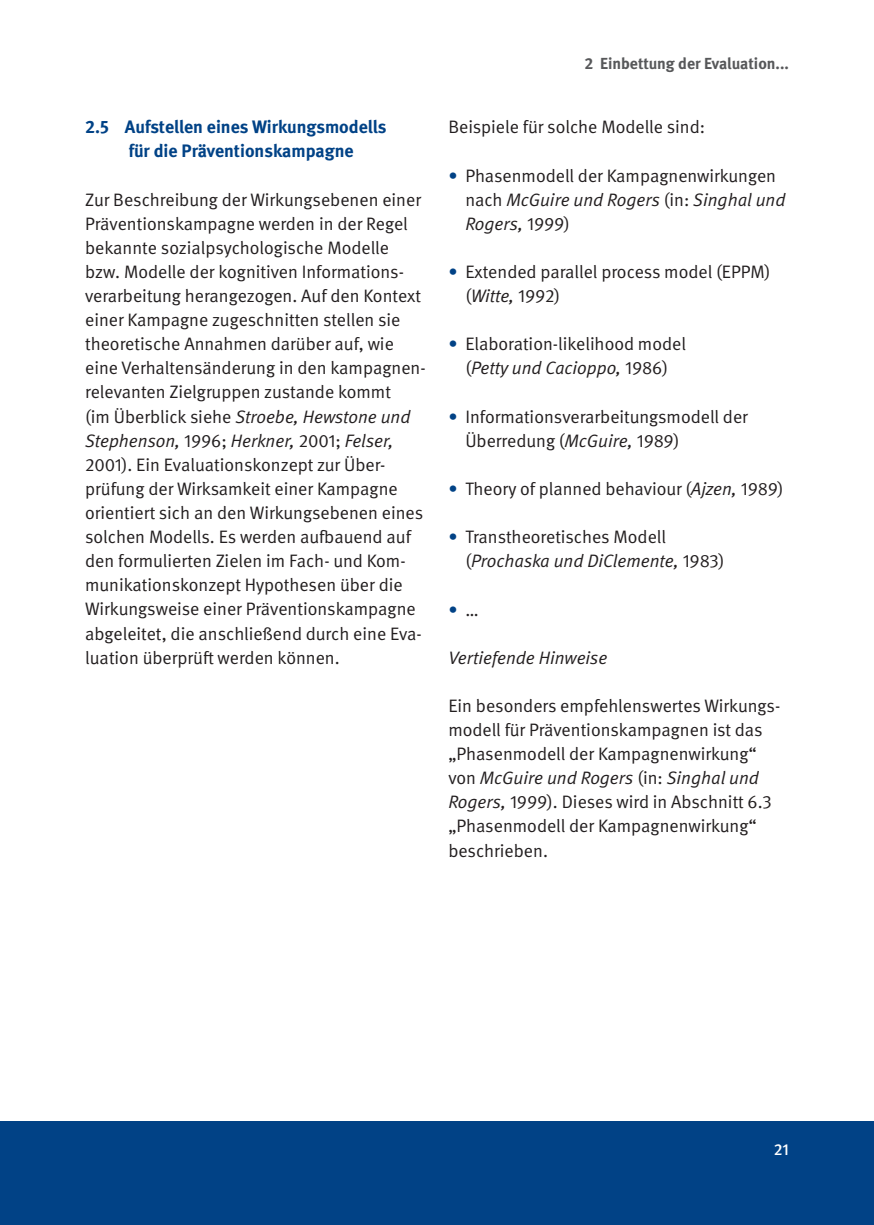
<style>
.page{position:relative;width:874px;height:1225px;background:#fff}
.page>*{position:absolute;margin:0;border:0;box-sizing:border-box;transform-origin:0 0}
.t1{font:18px/24.2px "DGUV Meta";color:#231f20}
.t2{font:700 18px/24.2px "DGUV Meta";color:#014286}
.t3{font:italic 18px "DGUV Meta";color:#231f20}
.t4{font:18px "DGUV Meta";color:#014286}
.t5{font:700 16px "DGUV Meta";color:#57585a}
.t6{font:500 16px "DGUV Meta";color:#fff}
.s1{font-style:italic}
.s2{color:#014286}
.s3{color:#231f20}
</style>
<div class="page">
<div style="left:17px;top:1121px;width:856px;height:104px;background:#014286"></div>
<div style="left:0;top:1121px;width:17px;height:104px;background:#014286"></div>
<p class="t2" style="left:129px;top:115px;width:259px;text-indent:-44px">2.5 Aufstellen eines Wirkungsmodells für die Präventionskampagne</p>
<p class="t1" style="left:85px;top:188px;width:342px">Zur Beschreibung der Wirkungsebenen einer Präventionskampagne werden in der Regel bekannte sozialpsychologische Modelle bzw. Modelle der kognitiven Informations&shy;verarbeitung herangezogen. Auf den Kontext einer Kampagne zugeschnitten stellen sie theoretische Annahmen darüber auf, wie eine Verhaltensänderung in den kampagnen&shy;relevanten Zielgruppen zustande kommt<br>(im Überblick siehe <span class="s1">Stroebe, Hewstone und Stephenson,</span> 1996; <span class="s1">Herkner,</span> 2001; <span class="s1">Felser, </span>2001). Ein Evaluationskonzept zur Über&shy;prüfung der Wirksamkeit einer Kampagne orientiert sich an den Wirkungsebenen eines solchen Modells. Es werden aufbauend auf den formulierten Zielen im Fach- und Kom&shy;munikationskonzept Hypothesen über die Wirkungsweise einer Präventionskampagne abgeleitet, die anschließend durch eine Eva&shy;luation überprüft werden können.</p>
<p class="t5" style="left:584px;top:54px;width:206px">2 Einbettung der Evaluation...</p>
<p class="t1" style="left:448px;top:115px;width:258px">Beispiele für solche Modelle sind:</p>
<p class="t1" style="left:465px;top:164px;width:321px;text-indent:-17px"><span class="s2">•</span> Phasenmodell der Kampagnenwirkungen nach <span class="s1">McGuire und Rogers</span> (in: <span class="s1">Singhal und<br>Rogers,</span> 1999)</p>
<p class="t1" style="left:465px;top:260px;width:306px;text-indent:-17px"><span class="s2">•</span> Extended parallel process model (EPPM) (<span class="s1">Witte,</span> 1992)</p>
<p class="t1" style="left:448px;top:332px;width:239px;text-align:center"><span class="s2">•</span> Elaboration-likelihood model (<span class="s1">Petty und Cacioppo,</span> 1986)</p>
<p class="t1" style="left:465px;top:405px;width:284px;text-indent:-17px"><span class="s2">•</span> Informationsverarbeitungsmodell der<br>Überredung (<span class="s1">McGuire,</span> 1989)</p>
<p class="t1" style="left:448px;top:477px;width:336px"><span class="s2">•</span> Theory of planned behaviour (<span class="s1">Ajzen,</span> 1989)</p>
<p class="t1" style="left:465px;top:525px;width:260px;text-indent:-17px"><span class="s2">•</span> Transtheoretisches Modell (<span class="s1">Prochaska und DiClemente,</span> 1983)</p>
<p class="t4" style="left:448px;top:599px;width:32px">• <span class="s3">…</span></p>
<p class="t3" style="left:448px;top:647px;width:160px">Vertiefende Hinweise</p>
<p class="t1" style="left:448px;top:694px;width:333px">Ein besonders empfehlenswertes Wirkungs&shy;modell für Präventionskampagnen ist das „Phasenmodell der Kampagnenwirkung“ von <span class="s1">McGuire und Rogers</span> (in: <span class="s1">Singhal und Rogers,</span> 1999). Dieses wird in Abschnitt 6.3 „Phasenmodell der Kampagnenwirkung“ beschrieben.</p>
<p class="t6" style="left:773px;top:1140px;width:16px">21</p>
</div>
